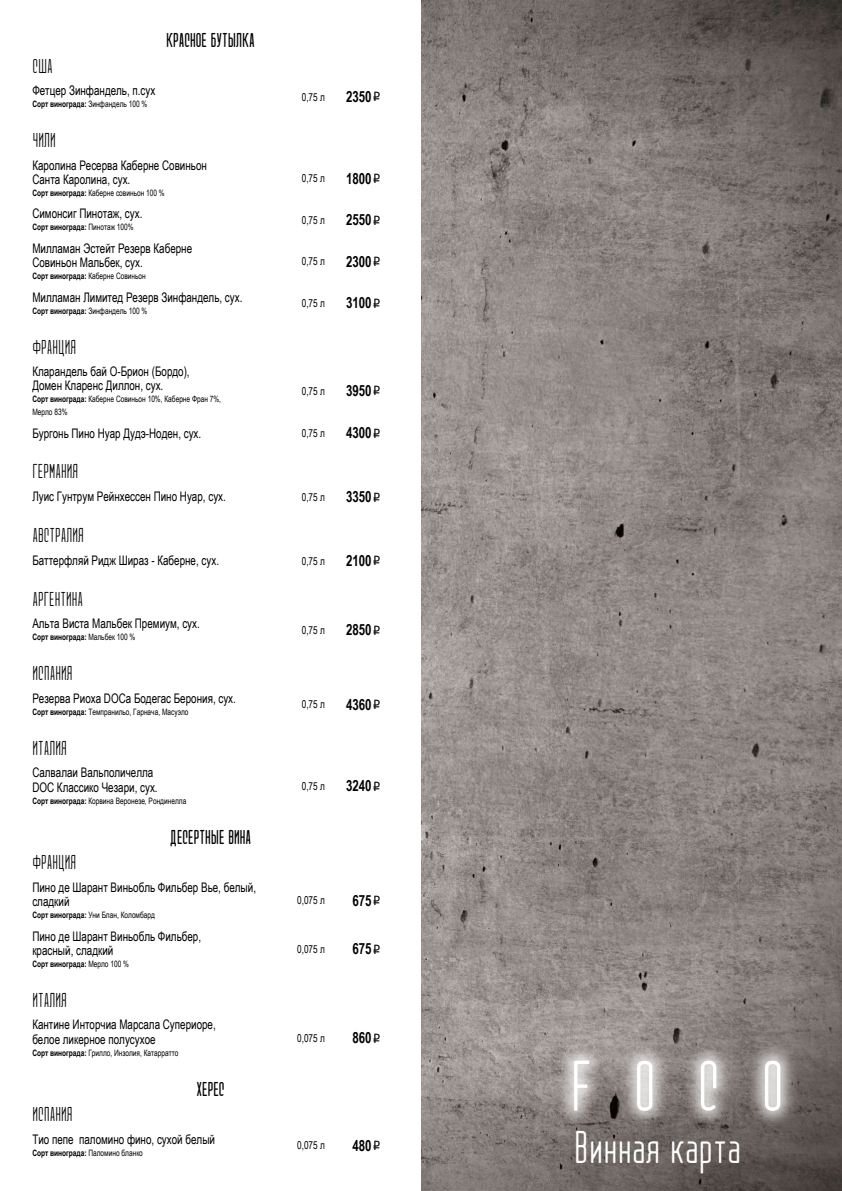
<style>
.page{position:relative;width:842px;height:1191px;background:#fff}
.page>*{position:absolute;margin:0;border:0;box-sizing:border-box;transform-origin:0 0}
.t1{font:300 40.1px "Checkpoint";color:#fff}
.t2{font:300 17.6px "Checkpoint";color:#000;scale:.91 1}
.t3{font:17.6px "Checkpoint";color:#000;scale:.91 1}
.t4{font:700 15.4px "Arial Narrow";color:#000;scale:.91 1}
.t5{font:13.2px/14.4px "Arial Narrow";color:#000;scale:.91 1}
.t6{font:11px "Arial Narrow";color:#000;scale:.91 1}
.t7{font:8.8px/12px "Arial Narrow";color:#000;scale:.91 1}
.t8{font:700 8.8px "Arial Narrow";color:#000;scale:.91 1}
.s1{font-weight:400}
.s2{font-weight:700}
.s3{font-family:"ALS Rubl";font-weight:400;font-size:13.2px}
</style>
<div class="page">
<img style="left:421px;top:0;width:421px;height:1191px">
<div style="left:555px;top:1041px;width:244px;height:88px;background:#fff;opacity:.75"></div>
<svg style="left:574px;top:1060px;width:15px;height:50px"></svg>
<svg style="left:637px;top:1060px;width:15px;height:50px"></svg>
<svg style="left:701px;top:1060px;width:15px;height:50px"></svg>
<svg style="left:765px;top:1060px;width:15px;height:50px"></svg>
<h2 class="t2" style="left:32px;top:54px;width:24px">США</h2>
<p class="t5" style="left:32px;top:83px;width:137px">Фетцер Зинфандель, п.сух</p>
<p class="t8" style="left:32px;top:97px;width:128px">Сорт винограда: <span class="s1">Зинфандель 100 %</span></p>
<h2 class="t3" style="left:166px;top:29px;width:99px">КРАСНОЕ БУТЫЛКА</h2>
<h2 class="t2" style="left:32px;top:129px;width:27px">ЧИЛИ</h2>
<p class="t5" style="left:32px;top:157px;width:193px">Каролина Ресерва Каберне Совиньон<br>Санта Каролина, сух.</p>
<p class="t7" style="left:32px;top:187px;width:147px"><span class="s2">Сорт винограда:</span> Каберне совиньон 100 %</p>
<p class="t5" style="left:32px;top:206px;width:122px">Симонсиг Пинотаж, сух.</p>
<p class="t8" style="left:32px;top:221px;width:113px">Сорт винограда: <span class="s1">Пинотаж 100%</span></p>
<p class="t5" style="left:32px;top:240px;width:177px">Милламан Эстейт Резерв Каберне<br>Совиньон Мальбек, сух.</p>
<p class="t7" style="left:32px;top:270px;width:126px"><span class="s2">Сорт винограда:</span> Каберне Совиньон</p>
<p class="t5" style="left:32px;top:289px;width:232px">Милламан Лимитед Резерв Зинфандель, сух.</p>
<p class="t8" style="left:32px;top:304px;width:128px">Сорт винограда: <span class="s1">Зинфандель 100 %</span></p>
<h2 class="t2" style="left:32px;top:335px;width:50px">ФРАНЦИЯ</h2>
<p class="t5" style="left:32px;top:364px;width:174px">Кларандель бай О-Брион (Бордо),<br>Домен Кларенс Диллон, сух.</p>
<p class="t7" style="left:32px;top:393px;width:209px"><span class="s2">Сорт винограда:</span> Каберне Совиньон 10%, Каберне Фран 7%,<br>Мерло 83%</p>
<p class="t6" style="left:302px;top:89px;width:27px">0,75 л</p>
<p class="t4" style="left:346px;top:85px;width:39px">2350<span class="s3">i</span></p>
<p class="t6" style="left:302px;top:170px;width:27px">0,75 л</p>
<p class="t4" style="left:346px;top:166px;width:39px">1800<span class="s3">i</span></p>
<p class="t6" style="left:302px;top:212px;width:27px">0,75 л</p>
<p class="t4" style="left:346px;top:208px;width:39px">2550<span class="s3">i</span></p>
<p class="t6" style="left:302px;top:253px;width:27px">0,75 л</p>
<p class="t4" style="left:346px;top:250px;width:39px">2300<span class="s3">i</span></p>
<p class="t6" style="left:302px;top:295px;width:27px">0,75 л</p>
<p class="t4" style="left:346px;top:291px;width:39px">3100<span class="s3">i</span></p>
<p class="t6" style="left:302px;top:382px;width:27px">0,75 л</p>
<p class="t4" style="left:346px;top:379px;width:39px">3950<span class="s3">i</span></p>
<p class="t5" style="left:32px;top:425px;width:187px">Бургонь Пино Нуар Дудэ-Ноден, сух.</p>
<p class="t6" style="left:302px;top:425px;width:27px">0,75 л</p>
<p class="t4" style="left:346px;top:421px;width:39px">4300<span class="s3">i</span></p>
<h2 class="t2" style="left:32px;top:460px;width:52px">ГЕРМАНИЯ</h2>
<p class="t5" style="left:32px;top:489px;width:214px">Луис Гунтрум Рейнхессен Пино Нуар, сух.</p>
<p class="t6" style="left:302px;top:489px;width:27px">0,75 л</p>
<p class="t4" style="left:346px;top:485px;width:39px">3350<span class="s3">i</span></p>
<h2 class="t2" style="left:32px;top:524px;width:58px">АВСТРАЛИЯ</h2>
<p class="t5" style="left:32px;top:553px;width:207px">Баттерфляй Ридж Шираз - Каберне, сух.</p>
<p class="t6" style="left:302px;top:552px;width:27px">0,75 л</p>
<p class="t4" style="left:346px;top:549px;width:39px">2100<span class="s3">i</span></p>
<h2 class="t2" style="left:32px;top:587px;width:57px">АРГЕНТИНА</h2>
<p class="t5" style="left:32px;top:616px;width:186px">Альта Виста Мальбек Премиум, сух.</p>
<p class="t8" style="left:32px;top:630px;width:115px">Сорт винограда: <span class="s1">Мальбек 100 %</span></p>
<p class="t6" style="left:302px;top:622px;width:27px">0,75 л</p>
<p class="t4" style="left:346px;top:618px;width:39px">2850<span class="s3">i</span></p>
<h2 class="t2" style="left:32px;top:662px;width:46px">ИСПАНИЯ</h2>
<p class="t5" style="left:32px;top:690px;width:225px">Резерва Риоха DOCa Бодегас Берония, сух.</p>
<p class="t7" style="left:32px;top:705px;width:173px"><span class="s2">Сорт винограда:</span> Темпранильо, Гарнача, Масуэло</p>
<h2 class="t2" style="left:32px;top:736px;width:39px">ИТАЛИЯ</h2>
<p class="t5" style="left:32px;top:765px;width:139px">Салвалаи Вальполичелла<br>DOC Классико Чезари, сух.</p>
<p class="t7" style="left:32px;top:794px;width:171px"><span class="s2">Сорт винограда:</span> Корвина Веронезе, Рондинелла</p>
<h2 class="t3" style="left:170px;top:825px;width:91px">ДЕСЕРТНЫЕ ВИНА</h2>
<h2 class="t2" style="left:32px;top:851px;width:50px">ФРАНЦИЯ</h2>
<p class="t5" style="left:32px;top:879px;width:247px">Пино де Шарант Виньобль Фильбер Вье, белый, сладкий</p>
<p class="t7" style="left:32px;top:908px;width:136px"><span class="s2">Сорт винограда:</span> Уни Блан, Коломбард</p>
<p class="t5" style="left:32px;top:928px;width:187px">Пино де Шарант Виньобль Фильбер, красный, сладкий</p>
<p class="t8" style="left:32px;top:957px;width:108px">Сорт винограда: <span class="s1">Мерло 100 %</span></p>
<h2 class="t2" style="left:32px;top:988px;width:39px">ИТАЛИЯ</h2>
<p class="t5" style="left:32px;top:1017px;width:203px">Кантине Инторчиа Марсала Супериоре, белое ликерное полусухое</p>
<p class="t7" style="left:32px;top:1046px;width:162px"><span class="s2">Сорт винограда:</span> Грилло, Инзолия, Катарратто</p>
<h2 class="t3" style="left:196px;top:1077px;width:32px">ХЕРЕС</h2>
<h2 class="t2" style="left:32px;top:1103px;width:46px">ИСПАНИЯ</h2>
<p class="t5" style="left:32px;top:1131px;width:202px">Тио пепе паломино фино, сухой белый</p>
<p class="t8" style="left:32px;top:1146px;width:123px">Сорт винограда: <span class="s1">Паломино бланко</span></p>
<p class="t6" style="left:302px;top:696px;width:27px">0,75 л</p>
<p class="t4" style="left:346px;top:692px;width:39px">4360<span class="s3">i</span></p>
<p class="t6" style="left:302px;top:777px;width:27px">0,75 л</p>
<p class="t4" style="left:346px;top:774px;width:39px">3240<span class="s3">i</span></p>
<p class="t6" style="left:297px;top:892px;width:32px">0,075 л</p>
<p class="t4" style="left:352px;top:888px;width:32px">675<span class="s3">i</span></p>
<p class="t6" style="left:297px;top:941px;width:32px">0,075 л</p>
<p class="t4" style="left:352px;top:937px;width:32px">675<span class="s3">i</span></p>
<p class="t6" style="left:297px;top:1029px;width:32px">0,075 л</p>
<p class="t4" style="left:352px;top:1026px;width:32px">860<span class="s3">i</span></p>
<p class="t6" style="left:297px;top:1137px;width:32px">0,075 л</p>
<p class="t4" style="left:352px;top:1133px;width:32px">480<span class="s3">i</span></p>
<h1 class="t1" style="left:574px;top:1120px;width:169px">Винная карта</h1>
</div>
